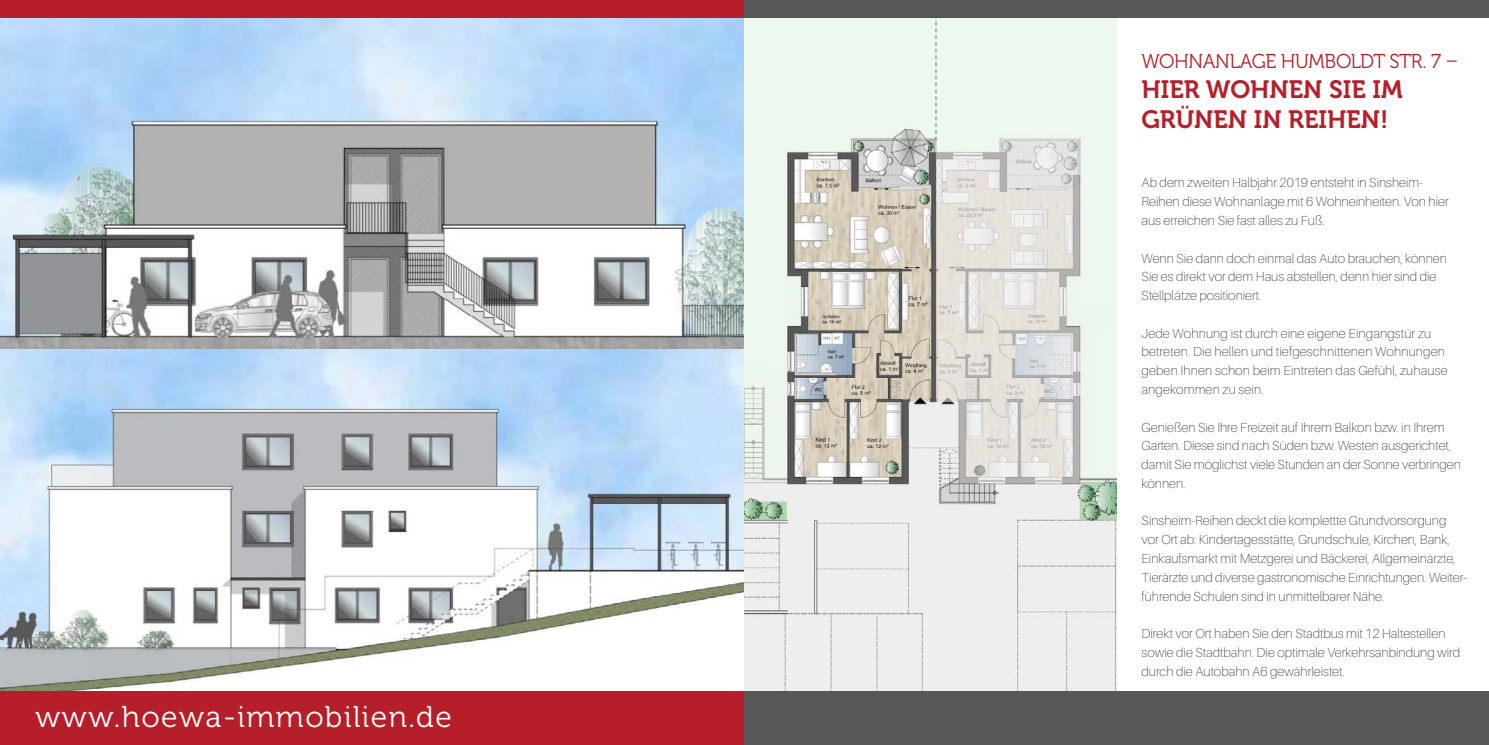
<style>
.page{position:relative;width:1489px;height:745px;background:#fff}
.page>*{position:absolute;margin:0;border:0;box-sizing:border-box;transform-origin:0 0}
.t1{font:30px "Museo 300";letter-spacing:.05em;color:#fff}
.t2{font:25px/30px "Museo 700";color:#b61f29}
.t3{font:20px "Museo 300";letter-spacing:-.02em;color:#b61f29}
.t4{font:100 13.12px/18.8px "Aileron";color:#3c3c3b}
</style>
<div class="page">
<img style="left:0;top:18px;width:744px;height:673px">
<img style="left:744px;top:18px;width:372px;height:673px">
<svg style="left:935px;top:18px;width:1px;height:122px"></svg>
<div style="left:0;top:0;width:744px;height:18px;background:#b61f29"></div>
<div style="left:0;top:691px;width:744px;height:53px;background:#b61f29"></div>
<div style="left:744px;top:0;width:744px;height:18px;background:#575756"></div>
<div style="left:744px;top:691px;width:744px;height:53px;background:#575756"></div>
<h1 class="t1" style="left:35px;top:700px;width:418px">www.hoewa-immobilien.de</h1>
<h3 class="t3" style="left:1141px;top:50px;width:318px">WOHNANLAGE HUMBOLDT STR. 7 –</h3>
<h2 class="t2" style="left:1141px;top:75px;width:263px">HIER WOHNEN SIE IM<br>GRÜNEN IN REIHEN!</h2>
<p class="t4" style="left:1141px;top:173px;width:308px">Ab dem zweiten Halbjahr 2019 entsteht in Sinsheim-<br>Reihen diese Wohnanlage mit 6 Wohneinheiten. Von hier aus erreichen Sie fast alles zu Fuß.</p>
<p class="t4" style="left:1141px;top:248px;width:307px">Wenn Sie dann doch einmal das Auto brauchen, können<br>Sie es direkt vor dem Haus abstellen, denn hier sind die<br>Stellplätze positioniert.</p>
<p class="t4" style="left:1141px;top:324px;width:307px">Jede Wohnung ist durch eine eigene Eingangstür zu betreten. Die hellen und tiefgeschnittenen Wohnungen geben Ihnen schon beim Eintreten das Gefühl, zuhause angekommen zu sein.</p>
<p class="t4" style="left:1141px;top:417px;width:321px">Genießen Sie Ihre Freizeit auf Ihrem Balkon bzw. in Ihrem Garten. Diese sind nach Süden bzw. Westen ausgerichtet, damit Sie möglichst viele Stunden an der Sonne verbringen können.</p>
<p class="t4" style="left:1141px;top:511px;width:327px">Sinsheim-Reihen deckt die komplettte Grundvorsorgung<br>vor Ort ab: Kindertagesstätte, Grundschule, Kirchen, Bank, Einkaufsmarkt mit Metzgerei und Bäckerei, Allgemeinärzte, Tierärzte und diverse gastronomische Einrichtungen. Weiter&shy;führende Schulen sind in unmittelbarer Nähe.</p>
<p class="t4" style="left:1141px;top:624px;width:320px">Direkt vor Ort haben Sie den Stadtbus mit 12 Haltestellen sowie die Stadtbahn. Die optimale Verkehrsanbindung wird durch die Autobahn A6 gewährleistet.</p>
</div>
